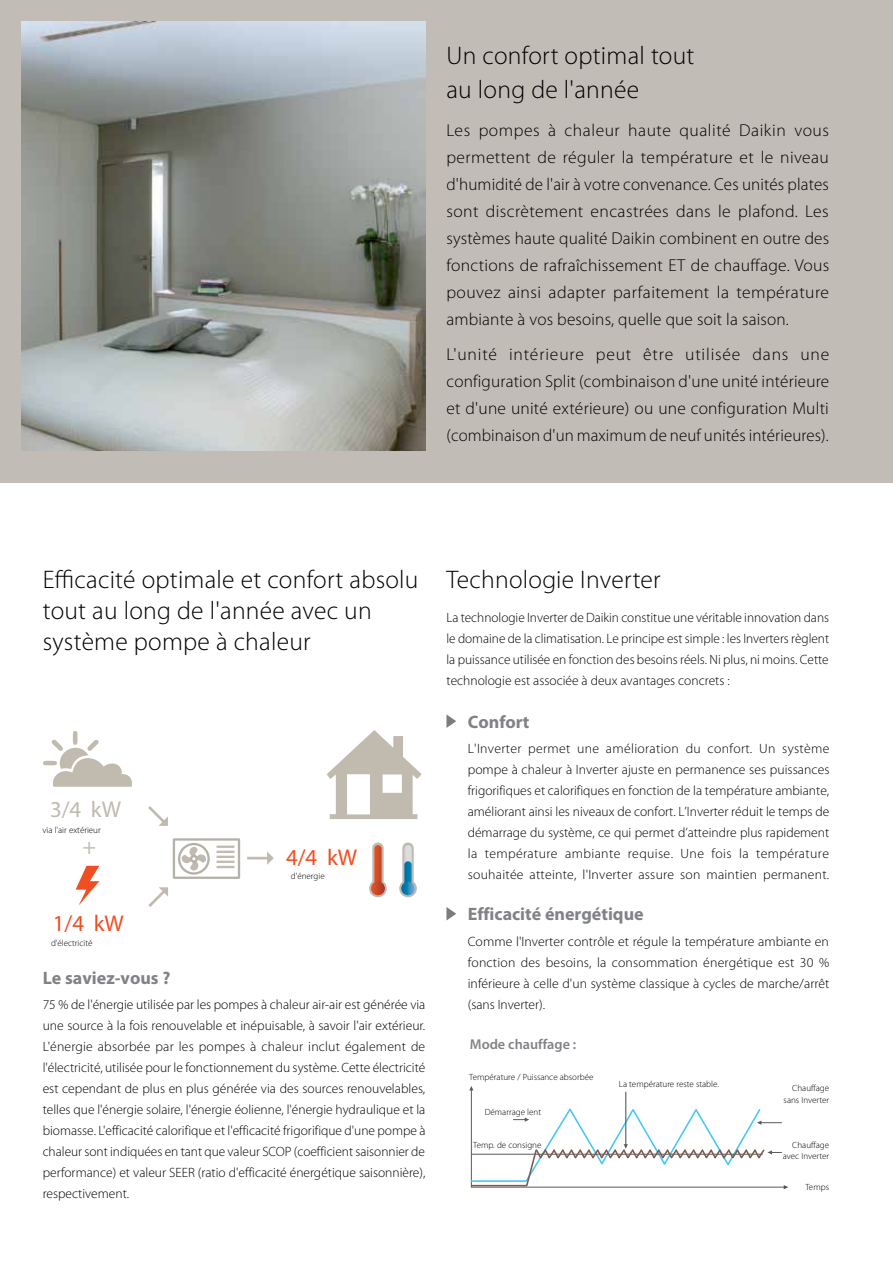
<style>
.page{position:relative;width:893px;height:1263px;background:#fff}
.page>*{position:absolute;margin:0;border:0;box-sizing:border-box;transform-origin:0 0}
.t1{font:300 25.5px/30.6px "Myriad Pro";letter-spacing:.01em;color:#000}
.t2{font:22.8px "Myriad Pro";color:#f04e23}
.t3{font:22.8px "Myriad Pro";color:#c0baaf}
.t4{font:700 18px "Myriad Pro";color:#808285}
.t5{font:300 17.25px/27px "Myriad Pro";letter-spacing:.01em;color:#000;text-align:justify}
.t6{font:600 14.25px "Myriad Pro";color:#808285}
.t7{font:300 13.5px/21px "Myriad Pro";color:#000;text-align:justify}
.t8{font:300 9px/11.2px "Myriad Pro";color:#000;text-align:right}
</style>
<div class="page">
<div style="left:0;top:0;width:893px;height:482px;background:#c1bdb6"></div>
<img style="left:21px;top:21px;width:404px;height:430px">
<svg style="left:43px;top:731px;width:89px;height:56px"></svg>
<svg style="left:327px;top:730px;width:95px;height:89px"></svg>
<svg style="left:399px;top:842px;width:18px;height:55px"></svg>
<svg style="left:369px;top:842px;width:18px;height:55px"></svg>
<svg style="left:172px;top:838px;width:69px;height:41px"></svg>
<div style="left:190px;top:855px;width:8px;height:8px;border:2px solid #b4b1a8;border-radius:50%"></div>
<svg style="left:76px;top:866px;width:23px;height:39px"></svg>
<svg style="left:148px;top:806px;width:20px;height:20px"></svg>
<svg style="left:148px;top:887px;width:20px;height:20px"></svg>
<svg style="left:247px;top:851px;width:27px;height:14px"></svg>
<svg style="left:446px;top:714px;width:10px;height:14px"></svg>
<svg style="left:446px;top:907px;width:10px;height:13px"></svg>
<svg style="left:469px;top:1086px;width:319px;height:103px"></svg>
<h1 class="t1" style="left:446px;top:39px;width:249px;line-height:33.8px">Un confort optimal tout au long de l'année</h1>
<p class="t5" style="left:446px;top:117px;width:384px">Les pompes à chaleur haute qualité Daikin vous permettent de réguler la température et le niveau d'humidité de l'air à votre convenance. Ces unités plates sont discrètement encastrées dans le plafond. Les systèmes haute qualité Daikin combinent en outre des fonctions de rafraîchissement ET de chauffage. Vous pouvez ainsi adapter parfaitement la température ambiante à vos besoins, quelle que soit la saison.</p>
<p class="t5" style="left:446px;top:341px;width:384px">L'unité intérieure peut être utilisée dans une configuration Split (combinaison d'une unité intérieure et d'une unité extérieure) ou une configuration Multi (combinaison d'un maximum de neuf unités intérieures).</p>
<h1 class="t1" style="left:43px;top:565px;width:377px">Efficacité optimale et confort absolu tout au long de l'année avec un système pompe à chaleur</h1>
<h2 class="t3" style="left:50px;top:797px;width:73px">3/4 kW</h2>
<p class="t8" style="left:43px;top:824px;width:60px">via l'air extérieur</p>
<h2 class="t3" style="left:83px;top:834px;width:15px">+</h2>
<h2 class="t2" style="left:53px;top:911px;width:73px">1/4 kW</h2>
<p class="t8" style="left:51px;top:937px;width:43px">d'électricité</p>
<h2 class="t2" style="left:286px;top:845px;width:73px">4/4 kW</h2>
<p class="t8" style="left:291px;top:870px;width:35px">d'énergie</p>
<h3 class="t4" style="left:43px;top:968px;width:129px">Le saviez-vous ?</h3>
<p class="t7" style="left:43px;top:995px;width:384px">75 % de l'énergie utilisée par les pompes à chaleur air-air est générée via une source à la fois renouvelable et inépuisable, à savoir l'air extérieur.<br>L'énergie absorbée par les pompes à chaleur inclut également de l'électricité, utilisée pour le fonctionnement du système. Cette électricité est cependant de plus en plus générée via des sources renouvelables, telles que l'énergie solaire, l'énergie éolienne, l'énergie hydraulique et la biomasse. L'efficacité calorifique et l'efficacité frigorifique d'une pompe à chaleur sont indiquées en tant que valeur SCOP (coefficient saisonnier de performance) et valeur SEER (ratio d'efficacité énergétique saisonnière), respectivement.</p>
<h1 class="t1" style="left:446px;top:565px;width:216px">Technologie Inverter</h1>
<p class="t7" style="left:446px;top:607px;width:384px">La technologie Inverter de Daikin constitue une véritable innovation dans le domaine de la climatisation. Le principe est simple : les Inverters règlent la puissance utilisée en fonction des besoins réels. Ni plus, ni moins. Cette technologie est associée à deux avantages concrets :</p>
<h3 class="t4" style="left:468px;top:712px;width:63px">Confort</h3>
<p class="t7" style="left:468px;top:738px;width:363px">L'Inverter permet une amélioration du confort. Un système pompe à chaleur à Inverter ajuste en permanence ses puissances frigorifiques et calorifiques en fonction de la température ambiante, améliorant ainsi les niveaux de confort. L’Inverter réduit le temps de démarrage du système, ce qui permet d’atteindre plus rapidement la température ambiante requise. Une fois la température souhaitée atteinte, l'Inverter assure son maintien permanent.</p>
<h3 class="t4" style="left:468px;top:904px;width:177px">Efficacité énergétique</h3>
<p class="t7" style="left:468px;top:931px;width:363px">Comme l'Inverter contrôle et régule la température ambiante en fonction des besoins, la consommation énergétique est 30 % inférieure à celle d'un système classique à cycles de marche/arrêt (sans Inverter).</p>
<p class="t6" style="left:470px;top:1036px;width:108px">Mode chauffage :</p>
<p class="t8" style="left:469px;top:1071px;width:126px">Température / Puissance absorbée</p>
<p class="t8" style="left:485px;top:1107px;width:58px">Démarrage lent</p>
<p class="t8" style="left:473px;top:1139px;width:70px">Temp. de consigne</p>
<p class="t8" style="left:619px;top:1078px;width:101px">La température reste stable.</p>
<p class="t8" style="left:784px;top:1083px;width:47px">Chauffage sans Inverter</p>
<p class="t8" style="left:783px;top:1139px;width:48px">Chauffage avec Inverter</p>
<p class="t8" style="left:805px;top:1181px;width:25px">Temps</p>
</div>
